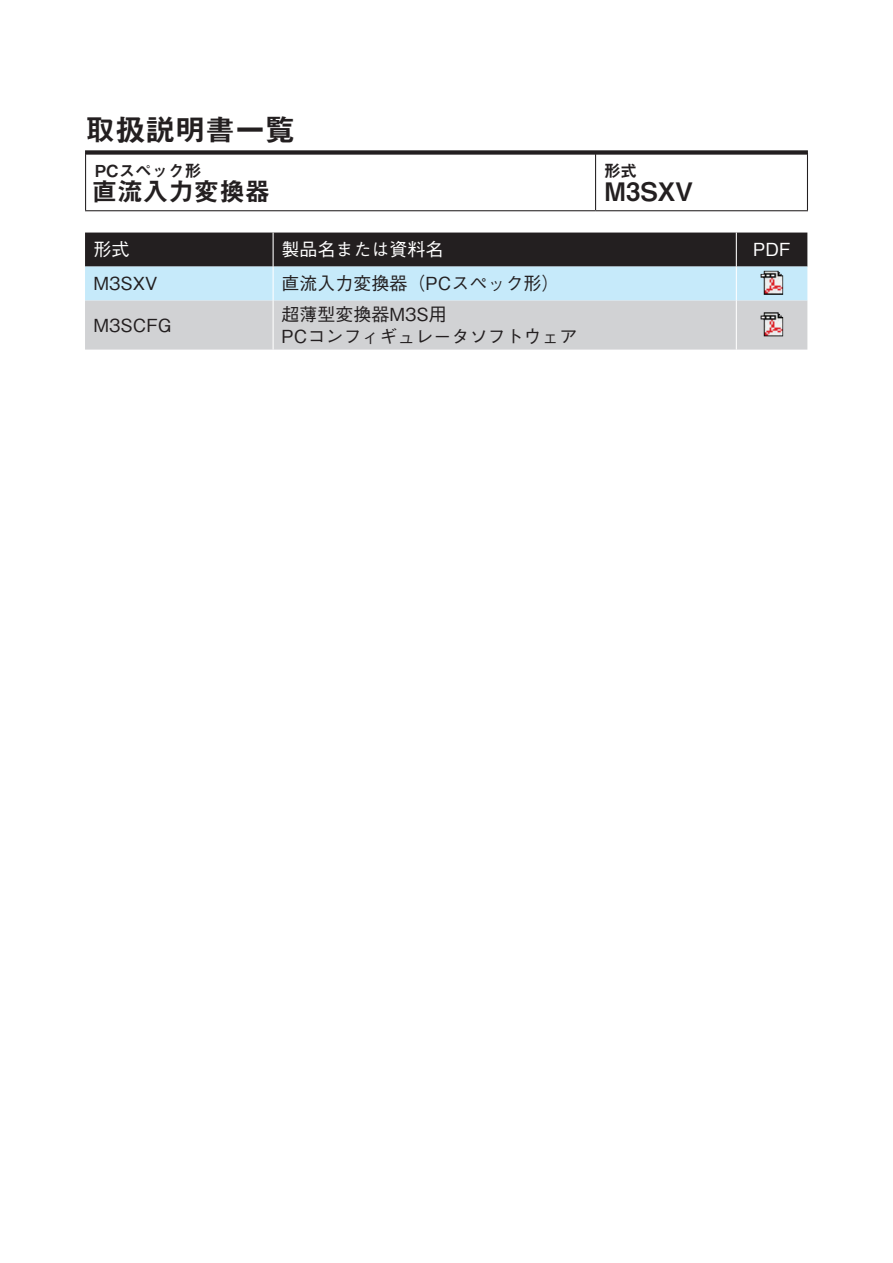
<style>
.page{position:relative;width:893px;height:1263px;background:#fff}
.page>*{position:absolute;margin:0;border:0;box-sizing:border-box;transform-origin:0 0}
.t1{font:30px "Midashi Go Pro MB31";color:#231f20}
.t2{font:25.5px "Midashi Go Pro MB31";color:#231f20}
.t3{font:500 18px "Gothic BBB Pro";color:#231f20}
.t4{font:500 18px "Gothic BBB Pro";color:#fff}
.t5{font:16.5px "Midashi Go Pro MB31";color:#231f20}
</style>
<div class="page">
<div style="left:85px;top:150px;width:723px;height:5px;background:#231f20"></div>
<hr style="left:595px;top:154px;width:1px;height:56px;background:#231f20">
<hr style="left:85px;top:154px;width:1px;height:56px;background:#231f20">
<hr style="left:807px;top:154px;width:1px;height:56px;background:#231f20">
<hr style="left:85px;top:210px;width:511px;height:1px;background:#231f20">
<hr style="left:596px;top:210px;width:212px;height:1px;background:#231f20">
<svg style="left:85px;top:233px;width:722px;height:117px;background:#9ca5ab"></svg>
<hr style="left:273px;top:233px;width:1px;height:34px;background:#fff">
<hr style="left:736px;top:233px;width:1px;height:34px;background:#fff">
<hr style="left:273px;top:267px;width:1px;height:34px;background:#fff">
<hr style="left:736px;top:267px;width:1px;height:34px;background:#fff">
<hr style="left:273px;top:301px;width:1px;height:49px;background:#fff">
<hr style="left:736px;top:301px;width:1px;height:49px;background:#fff">
<img style="left:761px;top:271px;width:22px;height:24px">
<img style="left:761px;top:312px;width:22px;height:24px">
<h1 class="t1" style="left:85px;top:106px;width:211px">取扱説明書一覧</h1>
<p class="t5" style="left:95px;top:157px;width:108px">PCスペック形</p>
<h2 class="t2" style="left:92px;top:171px;width:180px">直流入力変換器</h2>
<p class="t4" style="left:94px;top:235px;width:37px">形式</p>
<p class="t3" style="left:94px;top:269px;width:65px">M3SXV</p>
<p class="t3" style="left:94px;top:311px;width:79px">M3SCFG</p>
<p class="t4" style="left:282px;top:235px;width:163px">製品名または資料名</p>
<p class="t3" style="left:282px;top:269px;width:279px">直流入力変換器（PCスペック形(</p>
<p class="t3" style="left:282px;top:299px;width:167px">超薄型変換器M3S用</p>
<p class="t3" style="left:282px;top:322px;width:297px">PCコンフィギュレータソフトウェア</p>
<p class="t5" style="left:604px;top:157px;width:34px">形式</p>
<h2 class="t2" style="left:604px;top:171px;width:90px">M3SXV</h2>
<p class="t4" style="left:753px;top:235px;width:39px">PDF</p>
</div>
